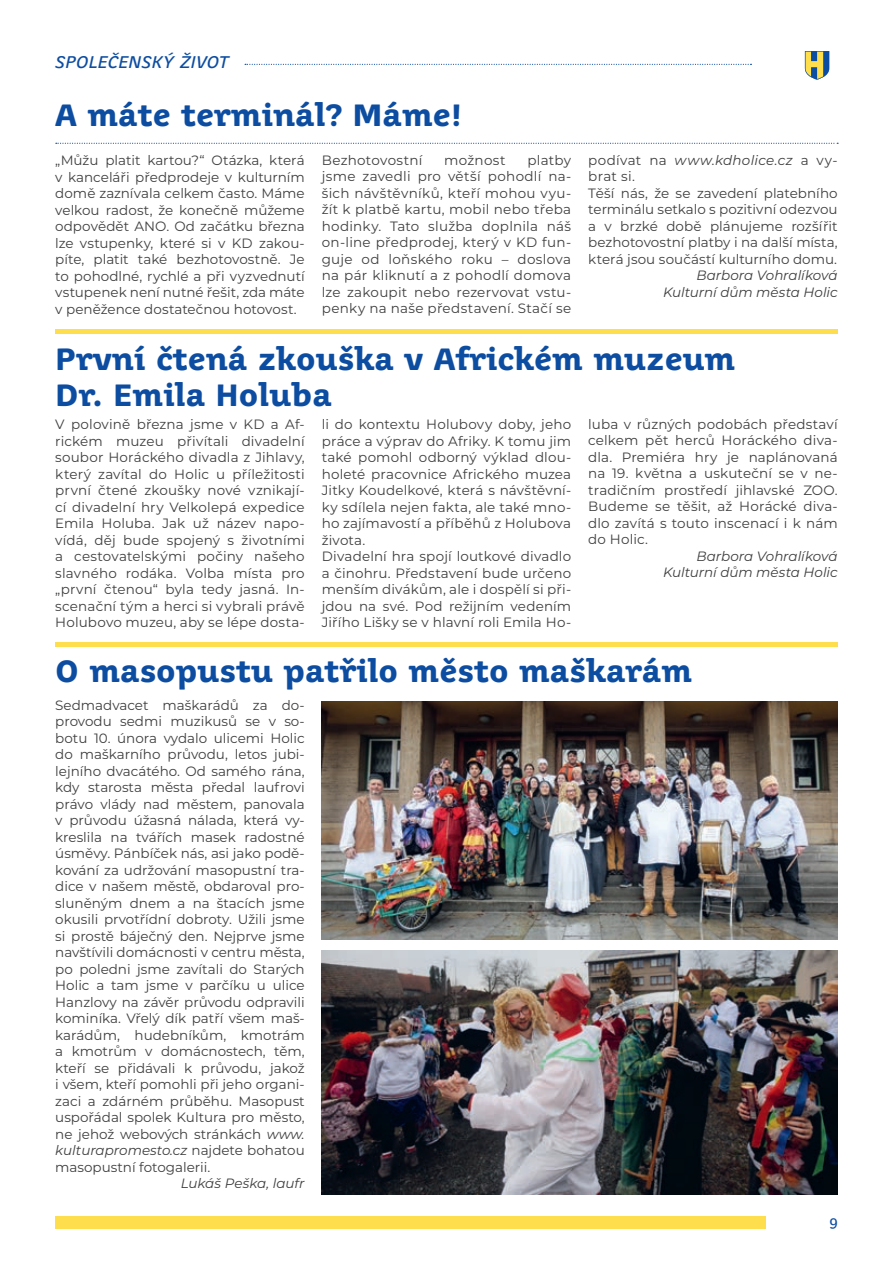
<style>
.page{position:relative;width:893px;height:1263px;background:#fff}
.page>*{position:absolute;margin:0;border:0;box-sizing:border-box;transform-origin:0 0}
.t1{font:700 30px/36px "Juvenis Text";color:#0d4da1}
.t2{font:italic 16.5px "Juvenis Text";letter-spacing:.005em;color:#0d4da1}
.t3{font:13.5px/16.5px "Montserrat";letter-spacing:.01em;color:#3e3e3f;text-align:justify}
.t4{font:italic 13.5px/16.5px "Montserrat";letter-spacing:-.01em;color:#3e3e3f;text-align:right}
.t5{font:13.5px "Juvenis Text";color:#0d4da1}
.s1{font-style:italic}
</style>
<div class="page">
<div style="left:55px;top:1216px;width:710px;height:13px;background:#ffde4e"></div>
<svg style="left:245px;top:64px;width:506px;height:1px"></svg>
<svg style="left:805px;top:51px;width:24px;height:29px"></svg>
<hr style="left:55px;top:642px;width:783px;height:4px;background:#ffde4e">
<hr style="left:55px;top:330px;width:783px;height:4px;background:#ffde4e">
<svg style="left:56px;top:143px;width:782px;height:1px"></svg>
<img style="left:322px;top:702px;width:516px;height:238px">
<img style="left:322px;top:950px;width:516px;height:245px">
<p class="t2" style="left:55px;top:52px;width:175px">SPOLEČENSKÝ ŽIVOT</p>
<h1 class="t1" style="left:55px;top:98px;width:408px">A máte terminál? Máme!</h1>
<p class="t3" style="left:55px;top:151px;width:251px">„Můžu platit kartou?“ Otázka, která v kanceláři předprodeje v kulturním domě zaznívala celkem často. Máme velkou radost, že konečně můžeme odpovědět ANO. Od začátku března lze vstupenky, které si v KD zakou&shy;píte, platit také bezhotovostně. Je to pohodlné, rychlé a při vyzvednutí vstupenek není nutné řešit, zda máte v peněžence dostatečnou hotovost.</p>
<p class="t3" style="left:322px;top:151px;width:102px">Bezhotovostní</p>
<p class="t3" style="left:444px;top:151px;width:63px">možnost</p>
<p class="t3" style="left:322px;top:151px;width:251px;text-indent:206px">platby jsme zavedli pro větší pohodlí na&shy;šich návštěvníků, kteří mohou vyu&shy;žít k platbě kartu, mobil nebo třeba hodinky. Tato služba doplnila náš on-line předprodej, který v KD fun&shy;guje od loňského roku – doslova na pár kliknutí a z pohodlí domova lze zakoupit nebo rezervovat vstu&shy;penky na naše představení. Stačí se</p>
<p class="t3" style="left:588px;top:151px;width:251px;text-align:left">podívat na <span class="s1">www.kdholice.cz</span> a vy&shy;brat si.<br>Těší nás, že se zavedení platebního terminálu setkalo s pozitivní odezvou a v brzké době plánujeme rozšířit bezhotovostní platby i na další místa, která jsou součástí kulturního domu.</p>
<p class="t4" style="left:663px;top:267px;width:176px">Barbora Vohralíková<br>Kulturní dům města Holic</p>
<h1 class="t1" style="left:55px;top:341px;width:682px">První čtená zkouška v Africkém muzeum<br>Dr. Emila Holuba</h1>
<p class="t3" style="left:55px;top:415px;width:251px">V polovině března jsme v KD a Af&shy;rickém muzeu přivítali divadelní soubor Horáckého divadla z Jihlavy, který zavítal do Holic u příležitosti první čtené zkoušky nové vznikají&shy;cí divadelní hry Velkolepá expedice Emila Holuba. Jak už název napo&shy;vídá, děj bude spojený s životními a cestovatelskými počiny našeho slavného rodáka. Volba místa pro „první čtenou“ byla tedy jasná. In&shy;scenační tým a herci si vybrali právě Holubovo muzeu, aby se lépe dosta-</p>
<p class="t3" style="left:322px;top:415px;width:251px;text-align:left">li do kontextu Holubovy doby, jeho práce a výprav do Afriky. K tomu jim také pomohl odborný výklad dlou&shy;holeté pracovnice Afrického muzea Jitky Koudelkové, která s návštěvní&shy;ky sdílela nejen fakta, ale také mno&shy;ho zajímavostí a příběhů z Holubova života.<br>Divadelní hra spojí loutkové divadlo a činohru. Představení bude určeno menším divákům, ale i dospělí si při&shy;jdou na své. Pod režijním vedením Jiřího Lišky se v hlavní roli Emila Ho-</p>
<p class="t3" style="left:588px;top:415px;width:251px">luba v různých podobách představí celkem pět herců Horáckého diva&shy;dla. Premiéra hry je naplánovaná na 19. května a uskuteční se v ne&shy;tradičním prostředí jihlavské ZOO.<br>Budeme se těšit, až Horácké diva&shy;dlo zavítá s touto inscenací i k nám do Holic.</p>
<p class="t4" style="left:663px;top:547px;width:176px">Barbora Vohralíková<br>Kulturní dům města Holic</p>
<h1 class="t1" style="left:55px;top:654px;width:638px">O masopustu patřilo město maškarám</h1>
<p class="t3" style="left:55px;top:696px;width:251px">Sedmadvacet maškarádů za do&shy;provodu sedmi muzikusů se v so&shy;botu 10. února vydalo ulicemi Holic do maškarního průvodu, letos jubi&shy;lejního dvacátého. Od samého rána, kdy starosta města předal laufrovi právo vlády nad městem, panovala v průvodu úžasná nálada, která vy&shy;kreslila na tvářích masek radostné úsměvy. Pánbíček nás, asi jako podě&shy;kování za udržování masopustní tra&shy;dice v našem městě, obdaroval pro&shy;sluněným dnem a na štacích jsme okusili prvotřídní dobroty. Užili jsme si prostě báječný den. Nejprve jsme navštívili domácnosti v centru města, po poledni jsme zavítali do Starých Holic a tam jsme v parčíku u ulice Hanzlovy na závěr průvodu odpravili kominíka. Vřelý dík patří všem maš&shy;karádům, hudebníkům, kmotrám a kmotrům v domácnostech, těm, kteří se přidávali k průvodu, jakož i všem, kteří pomohli při jeho organi&shy;zaci a zdárném průběhu. Masopust uspořádal spolek Kultura pro město, ne jehož webových stránkách <span class="s1">www. kulturapromesto.cz</span> najdete bohatou masopustní fotogalerii.</p>
<p class="t4" style="left:181px;top:1174px;width:125px">Lukáš Peška, laufr</p>
<p class="t5" style="left:829px;top:1214px;width:10px">9</p>
</div>
